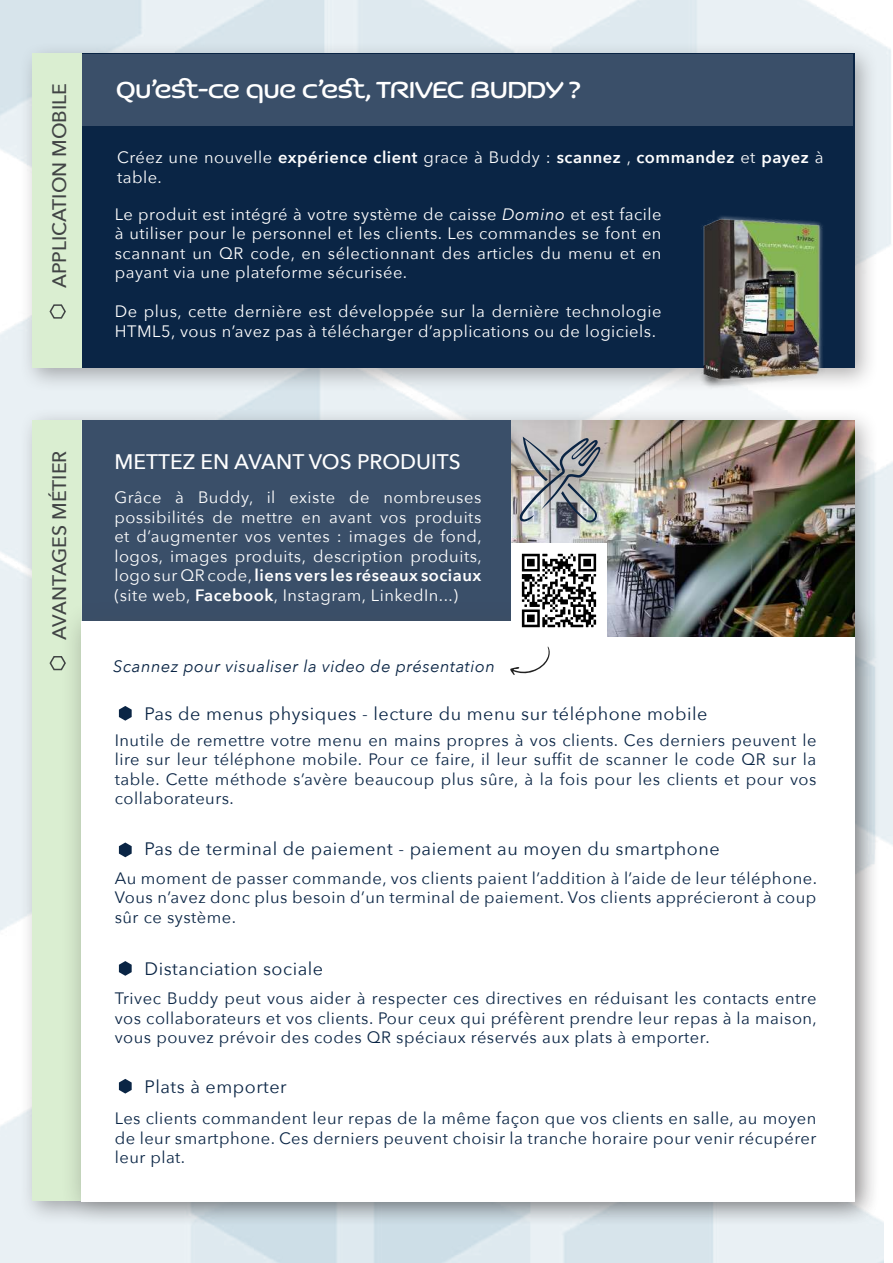
<style>
.page{position:relative;width:893px;height:1263px;background:#fff}
.page>*{position:absolute;margin:0;border:0;box-sizing:border-box;transform-origin:0 0}
.t1{font:25.5px "Kaili FY";letter-spacing:-.05em;color:#fff}
.t2{font:500 21px "Avenir Next";color:#fff}
.t3{font:500 19.5px "Avenir Next";color:#414445}
.t4{font:18px "Avenir Next";letter-spacing:.03em;color:#0a2545}
.t5{font:16.5px/19.5px "Avenir Next";letter-spacing:.03em;color:#0a2545;text-align:justify}
.t6{font:16.5px/19.5px "Avenir Next";letter-spacing:.03em;color:#fff;text-align:justify}
.t7{font:italic 16.5px "Avenir Next";letter-spacing:.03em;color:#0a2545}
.s1{font-weight:600}
.s2{font-style:italic}
</style>
<div class="page">
<div style="left:0;top:322px;width:176px;height:614px;background:#e9f0f4"></div>
<div style="left:19px;top:41px;width:860px;height:352px;background:#231f20;opacity:.35"></div>
<div style="left:32px;top:54px;width:822px;height:314px;background:#0a2545"></div>
<div style="left:19px;top:408px;width:860px;height:818px;background:#231f20;opacity:.35"></div>
<div style="left:82px;top:54px;width:771px;height:71px;background:#3a4f69"></div>
<div style="left:32px;top:54px;width:50px;height:314px;background:#daeed1"></div>
<div style="left:32px;top:420px;width:50px;height:781px;background:#daeed1"></div>
<svg style="left:49px;top:656px;width:11px;height:15px"></svg>
<svg style="left:49px;top:304px;width:17px;height:15px"></svg>
<div style="left:60px;top:600px;width:821px;height:628px;background:#231f20;opacity:.32"></div>
<div style="left:81px;top:621px;width:774px;height:580px;background:#fff"></div>
<div style="left:81px;top:420px;width:431px;height:201px;background:#3a4f69"></div>
<img style="left:512px;top:420px;width:342px;height:216px">
<div style="left:508px;top:427px;width:116px;height:118px;background:#231f20;opacity:.35"></div>
<div style="left:551px;top:473px;width:70px;height:73px;background:#231f20;opacity:.35"></div>
<div style="left:511px;top:427px;width:71px;height:76px;background:#231f20;opacity:.35"></div>
<img style="left:519px;top:437px;width:82px;height:86px">
<svg style="left:119px;top:842px;width:13px;height:15px"></svg>
<svg style="left:119px;top:706px;width:13px;height:15px"></svg>
<svg style="left:119px;top:961px;width:13px;height:15px"></svg>
<svg style="left:119px;top:1079px;width:13px;height:14px"></svg>
<img style="left:690px;top:216px;width:143px;height:174px">
<img style="left:512px;top:543px;width:94px;height:93px">
<svg style="left:510px;top:646px;width:40px;height:29px"></svg>
<p class="t3" style="left:43px;top:288px;width:207px;rotate:-90deg">APPLICATION MOBILE</p>
<h1 class="t1" style="left:116px;top:69px;width:467px">Qu’est-ce que c’est, TRIVEC BUDDY ?</h1>
<p class="t6" style="left:117px;top:147px;width:708px">Créez une nouvelle <span class="s1">expérience client</span> grace à Buddy : <span class="s1">scannez</span> , <span class="s1">commandez</span> et <span class="s1">payez</span> à table.</p>
<p class="t6" style="left:115px;top:203px;width:548px">Le produit est intégré à votre système de caisse <span class="s2">Domino</span> et est facile à utiliser pour le personnel et les clients. Les commandes se font en scannant un QR code, en sélectionnant des articles du menu et en payant via une plateforme sécurisée.</p>
<p class="t6" style="left:115px;top:301px;width:548px">De plus, cette dernière est développée sur la dernière technologie<br>HTML5, vous n’avez pas à télécharger d’applications ou de logiciels.</p>
<p class="t3" style="left:43px;top:640px;width:191px;rotate:-90deg">AVANTAGES MÉTIER</p>
<p class="t2" style="left:115px;top:444px;width:348px">METTEZ EN AVANT VOS PRODUITS</p>
<p class="t6" style="left:114px;top:487px;width:369px">Grâce à Buddy, il existe de nombreuses possibilités de mettre en avant vos produits et d’augmenter vos ventes : images de fond, logos, images produits, description produits, logo sur QR code, <span class="s1">liens vers les réseaux sociaux </span>(site web, <span class="s1">Facebook</span>, Instagram, LinkedIn...)</p>
<p class="t7" style="left:113px;top:653px;width:383px">Scannez pour visualiser la video de présentation</p>
<p class="t4" style="left:145px;top:698px;width:564px">Pas de menus physiques - lecture du menu sur téléphone mobile</p>
<p class="t5" style="left:115px;top:729px;width:703px">Inutile de remettre votre menu en mains propres à vos clients. Ces derniers peuvent le lire sur leur téléphone mobile. Pour ce faire, il leur suffit de scanner le code QR sur la table. Cette méthode s’avère beaucoup plus sûre, à la fois pour les clients et pour vos collaborateurs.</p>
<p class="t4" style="left:145px;top:834px;width:577px">Pas de terminal de paiement - paiement au moyen du smartphone</p>
<p class="t5" style="left:115px;top:867px;width:704px">Au moment de passer commande, vos clients paient l’addition à l’aide de leur téléphone.<br>Vous n’avez donc plus besoin d’un terminal de paiement. Vos clients apprécieront à coup sûr ce système.</p>
<p class="t4" style="left:145px;top:953px;width:180px">Distanciation sociale</p>
<p class="t5" style="left:115px;top:988px;width:704px">Trivec Buddy peut vous aider à respecter ces directives en réduisant les contacts entre vos collaborateurs et vos clients. Pour ceux qui préfèrent prendre leur repas à la maison, vous pouvez prévoir des codes QR spéciaux réservés aux plats à emporter.</p>
<p class="t4" style="left:145px;top:1071px;width:144px">Plats à emporter</p>
<p class="t5" style="left:115px;top:1108px;width:703px">Les clients commandent leur repas de la même façon que vos clients en salle, au moyen de leur smartphone. Ces derniers peuvent choisir la tranche horaire pour venir récupérer leur plat.</p>
</div>
